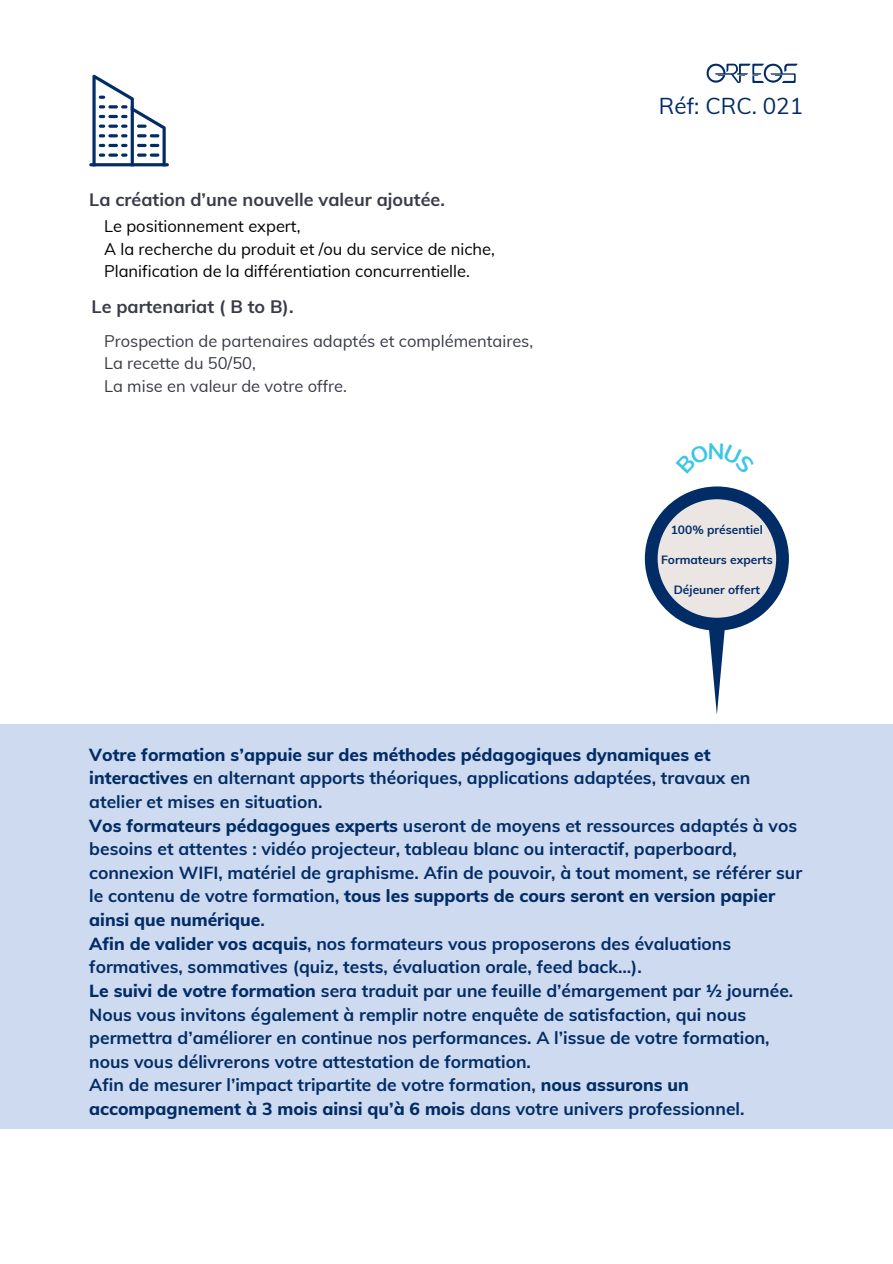
<style>
.page{position:relative;width:893px;height:1264px;background:#fff}
.page>*{position:absolute;margin:0;border:0;box-sizing:border-box;transform-origin:0 0}
.t1{font:22.5px "Muli";color:#012c66}
.t2{font:700 18px "Muli";color:#393b47}
.t3{font:700 17.55px/23.5px "Muli";color:#012c66}
.t4{font:16.5px/22.5px "Muli";color:#000}
.t5{font:16.5px/22.5px "Muli";color:#393b47}
.t6{font:700 12px "Muli";color:#012c66}
.s1{font-weight:800}
</style>
<div class="page">
<div style="left:0;top:723px;width:892px;height:405px;background:#cddaef"></div>
<hr style="left:89px;top:163px;width:80px;height:3px;background:#012c66;border-radius:2px">
<svg style="left:92px;top:74px;width:74px;height:90px"></svg>
<svg style="left:644px;top:486px;width:144px;height:228px"></svg>
<svg style="left:706px;top:63px;width:91px;height:20px"></svg>
<p class="t2" style="left:89px;top:188px;width:357px">La création d’une nouvelle valeur ajoutée.</p>
<p class="t4" style="left:104px;top:215px;width:392px">Le positionnement expert,<br>A la recherche du produit et /ou du service de niche,<br>Planification de la différentiation concurrentielle.</p>
<p class="t2" style="left:92px;top:295px;width:203px">Le partenariat ( B to B).</p>
<p class="t5" style="left:104px;top:329px;width:430px">Prospection de partenaires adaptés et complémentaires,<br>La recette du 50/50,<br>La mise en valeur de votre offre.</p>
<p class="t1" style="left:658px;top:92px;width:146px">Réf: CRC. 021</p>
<p class="t6" style="left:670px;top:521px;width:94px">100% présentiel</p>
<p class="t6" style="left:661px;top:551px;width:113px">Formateurs experts</p>
<p class="t6" style="left:673px;top:581px;width:88px">Déjeuner offert</p>
<p class="t3" style="left:89px;top:742px;width:714px"><span class="s1">Votre formation s’appuie sur des méthodes pédagogiques dynamiques et interactives</span> en alternant apports théoriques, applications adaptées, travaux en atelier et mises en situation.<br><span class="s1">Vos formateurs pédagogues experts</span> useront de moyens et ressources adaptés à vos besoins et attentes : vidéo projecteur, tableau blanc ou interactif, paperboard, connexion WIFI, matériel de graphisme. Afin de pouvoir, à tout moment, se référer sur le contenu de votre formation, <span class="s1">tous les supports de cours seront en version papier ainsi que numérique</span>.<br><span class="s1">Afin de valider vos acquis</span>, nos formateurs vous proposerons des évaluations formatives, sommatives (quiz, tests, évaluation orale, feed back…).<br><span class="s1">Le suivi de votre formation</span> sera traduit par une feuille d’émargement par ½ journée.<br>Nous vous invitons également à remplir notre enquête de satisfaction, qui nous permettra d’améliorer en continue nos performances. A l’issue de votre formation, nous vous délivrerons votre attestation de formation.<br>Afin de mesurer l’impact tripartite de votre formation, <span class="s1">nous assurons un accompagnement à 3 mois ainsi qu’à 6 mois</span> dans votre univers professionnel.</p>
</div>
